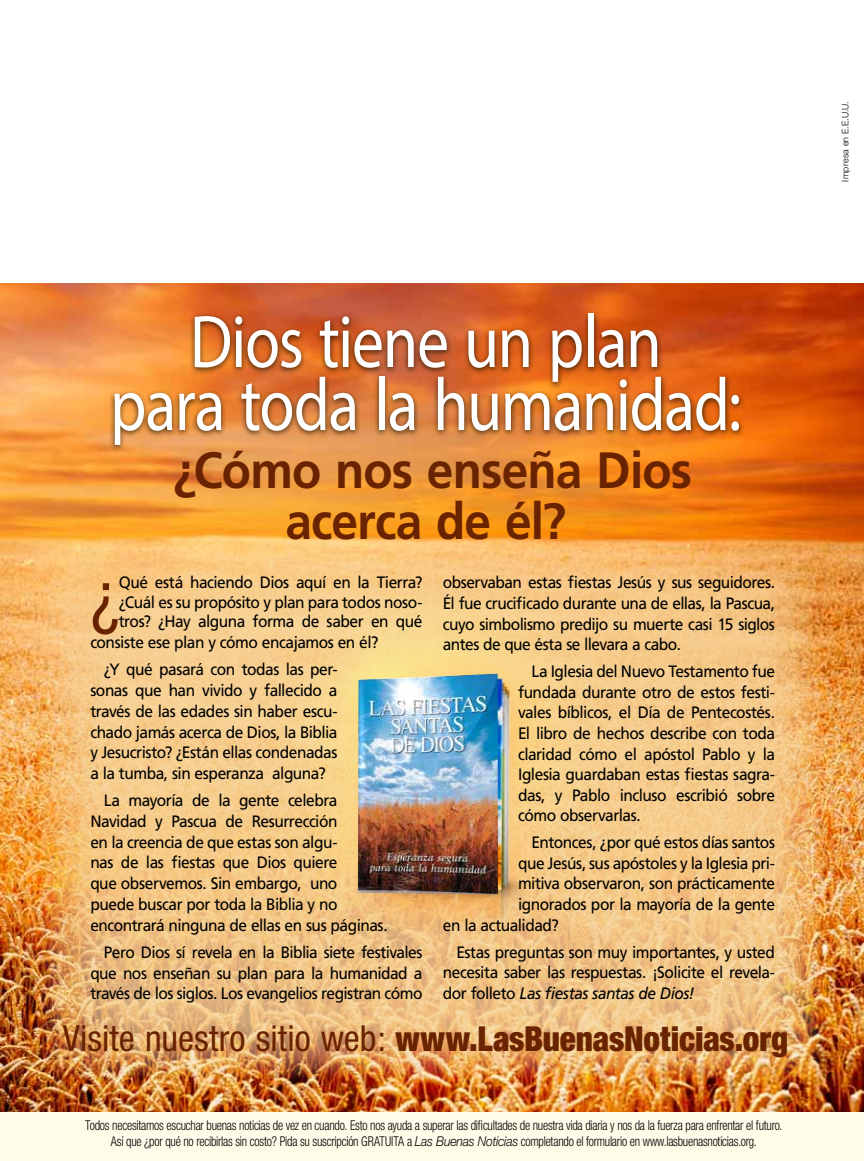
<style>
.page{position:relative;width:864px;height:1161px;background:#fff}
.page>*{position:absolute;margin:0;border:0;box-sizing:border-box;transform-origin:0 0}
.t1{font:75px/63px "Myriad Pro";letter-spacing:-.02em;color:#fff;text-align:center;scale:.85 1}
.t2{font:condensed 71.1px "Helvetica Neue";color:#692300;scale:.94 1}
.t3{font:700 51px/51px "Frutiger";letter-spacing:-.02em;color:#692300;text-align:center;scale:.94 1}
.t4{font:900 condensed 34.5px "Helvetica Neue";letter-spacing:-.005em;color:#692300;scale:.96 1}
.t5{font:16.5px/20.7px "Frutiger";letter-spacing:-.03em;color:#000;text-align:justify;scale:.94 1}
.t6{font:300 condensed 13.5px/16.5px "Helvetica Neue";letter-spacing:-.02em;color:#000;text-align:center;scale:.9 1}
.t7{font:500 condensed 12.75px "Helvetica Neue";letter-spacing:.005em;color:#000}
.t8{font:300 9px "Helvetica Neue";letter-spacing:.025em;color:#000}
.s1{font-style:italic}
.s2{font-weight:400;font-size:36px}
.s3{font-style:italic;font-stretch:normal}
</style>
<div class="page">
<div style="left:0;top:1112px;width:864px;height:49px;background:#fffde9"></div>
<img style="left:0;top:283px;width:864px;height:828px">
<svg style="left:43px;top:553px;width:778px;height:525px;background:#f0bf7e"></svg>
<img style="left:261px;top:596px;width:361px;height:344px">
<img style="left:358px;top:674px;width:140px;height:220px">
<div style="left:108px;top:310px;width:637px;height:143px;background:#1c1100;opacity:.8"></div>
<h1 class="t1" style="left:110px;top:309px;width:744px">Dios tiene un plan<br>para toda la humanidad:</h1>
<h3 class="t3" style="left:174px;top:444px;width:553px">¿Cómo nos enseña Dios acerca de él?</h3>
<h2 class="t2" style="left:90px;top:555px;width:33px">¿</h2>
<p class="t5" style="left:119px;top:572px;width:325px">Qué está haciendo Dios aquí en la Tierra?</p>
<p class="t5" style="left:119px;top:592px;width:325px">¿Cuál es su propósito y plan para todos noso-</p>
<p class="t5" style="left:119px;top:611px;width:325px">tros? ¿Hay alguna forma de saber en qué</p>
<p class="t5" style="left:90px;top:632px;width:308px">consiste ese plan y cómo encajamos en él?</p>
<p class="t5" style="left:90px;top:659px;width:264px;text-indent:14px">¿Y qué pasará con todas las per&shy;sonas que han vivido y fallecido a través de las edades sin haber escu&shy;chado jamás acerca de Dios, la Biblia y Jesucristo? ¿Están ellas condenadas a la tumba, sin esperanza alguna?</p>
<p class="t5" style="left:90px;top:790px;width:318px;text-align:left;text-indent:13px">La mayoría de la gente celebra Navidad y Pascua de Resurrección<br>en la creencia de que estas son algu-<br>nas de las fiestas que Dios quiere<br>que observemos. Sin embargo, uno<br>puede buscar por toda la Biblia y no encontrará ninguna de ellas en sus páginas.</p>
<p class="t5" style="left:90px;top:942px;width:355px;text-indent:13px">Pero Dios sí revela en la Biblia siete festivales que nos enseñan su plan para la humanidad a través de los siglos. Los evangelios registran cómo</p>
<p class="t5" style="left:443px;top:572px;width:355px">observaban estas fiestas Jesús y sus seguidores.<br>Él fue crucificado durante una de ellas, la Pascua, cuyo simbolismo predijo su muerte casi 15 siglos antes de que ésta se llevara a cabo.</p>
<p class="t5" style="left:518px;top:661px;width:275px;text-indent:13px">La Iglesia del Nuevo Testamento fue fundada durante otro de estos festi&shy;vales bíblicos, el Día de Pentecostés.<br>El libro de hechos describe con toda claridad cómo el apóstol Pablo y la Iglesia guardaban estas fiestas sagra&shy;das, y Pablo incluso escribió sobre cómo observarlas.</p>
<p class="t5" style="left:532px;top:832px;width:260px">Entonces, ¿por qué estos días santos</p>
<p class="t5" style="left:518px;top:853px;width:275px">que Jesús, sus apóstoles y la Iglesia pri-</p>
<p class="t5" style="left:518px;top:873px;width:275px">mitiva observaron, son prácticamente</p>
<p class="t5" style="left:518px;top:894px;width:275px">ignorados por la mayoría de la gente</p>
<p class="t5" style="left:443px;top:914px;width:125px">en la actualidad?</p>
<p class="t5" style="left:443px;top:942px;width:355px;text-indent:13px">Estas preguntas son muy importantes, y usted necesita saber las respuestas. ¡Solicite el revela&shy;dor folleto <span class="s1">Las fiestas santas de Dios!</span></p>
<h3 class="t4" style="left:63px;top:1017px;width:757px"><span class="s2">Visite nuestro sitio web:</span> www.LasBuenasNoticias.org</h3>
<p class="t6" style="left:85px;top:1117px;width:776px">Todos necesitamos escuchar buenas noticias de vez en cuando. Esto nos ayuda a superar las dificultades de nuestra vida diaria y nos da la fuerza para enfrentar el futuro.<br>Así que ¿por qué no recibirlas sin costo? Pida su suscripción GRATUITA a <span class="s3">Las Buenas Noticias</span> completando el formulario en www.lasbuenasnoticias.org.</p>
<p class="t7" style="left:75px;top:1129px;width:101px">Las Buenas Noticias</p>
<p class="t8" style="left:840px;top:182px;width:82px;rotate:-90deg">Impresa en E.E.U.U.</p>
</div>
